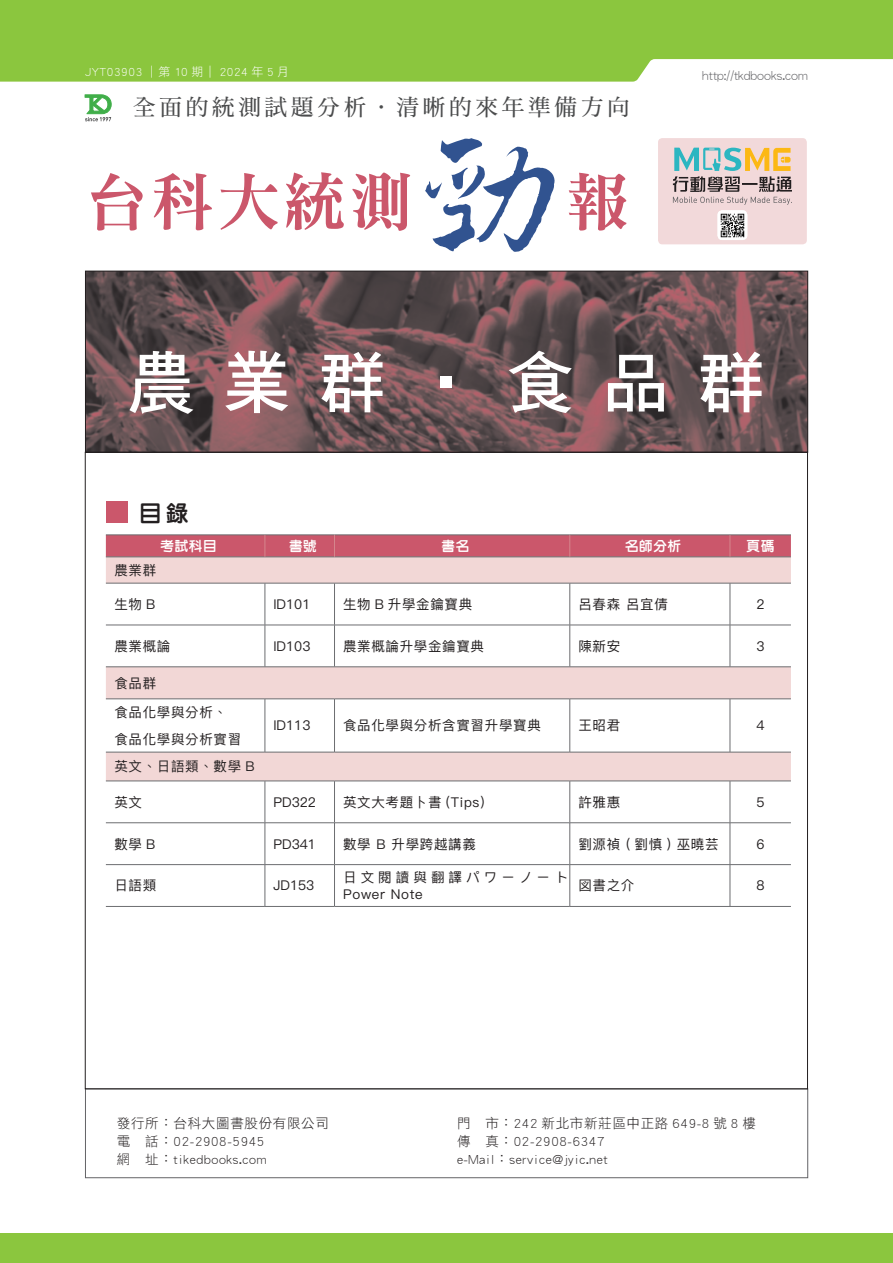
<style>
.page{position:relative;width:893px;height:1263px;background:#fff}
.page>*{position:absolute;margin:0;border:0;box-sizing:border-box;transform-origin:0 0}
.t1{font:67.5px "DF Hei Std W7";letter-spacing:.415em;color:#fff}
.t2{font:63px "DF Ming Std W9";letter-spacing:.05em;color:#cb576b}
.t3{font:22.5px "DF Ming Std W7";letter-spacing:.17em;color:#4b4c4d}
.t4{font:22.5px "DF Li Yuan W7 WINP BF";color:#231f20}
.t5{font:13.5px/29.1px "Ping Fang TC Regular";letter-spacing:.05em;color:#231f20}
.t6{font:13.5px "DF Hei Std W3";letter-spacing:.05em;color:#231f20}
.t7{font:13.5px/16.5px "Ping Fang TC Regular";letter-spacing:.305em;color:#231f20}
.t8{font:13.5px "DF Hei Std W3";color:#636366}
.t9{font:13.5px "DF Li Yuan W7 WINP BF";letter-spacing:.05em;color:#fff}
.t10{font:12px "DF Hei Std W3";letter-spacing:.05em;color:#fff}
</style>
<div class="page">
<svg style="left:0;top:0;width:893px;height:82px;background:#94ca4d"></svg>
<img style="left:87px;top:273px;width:719px;height:177px">
<div style="left:85px;top:271px;width:723px;height:181px;border:1px solid #231f20"></div>
<div style="left:85px;top:1089px;width:723px;height:89px;border:1px solid #636366"></div>
<svg style="left:425px;top:138px;width:130px;height:114px"></svg>
<svg style="left:85px;top:94px;width:27px;height:27px"></svg>
<div style="left:0;top:1233px;width:893px;height:30px;background:#8bc63e"></div>
<div style="left:658px;top:138px;width:149px;height:106px;background:#f2d9da;border-radius:4px"></div>
<svg style="left:673px;top:148px;width:119px;height:57px"></svg>
<img style="left:718px;top:210px;width:29px;height:30px">
<svg style="left:106px;top:558px;width:685px;height:223px"></svg>
<hr style="left:106px;top:557px;width:159px;height:1px;background:#6c6d70">
<hr style="left:265px;top:557px;width:69px;height:1px;background:#6c6d70">
<hr style="left:334px;top:557px;width:236px;height:1px;background:#6c6d70">
<hr style="left:570px;top:557px;width:160px;height:1px;background:#6c6d70">
<hr style="left:730px;top:557px;width:61px;height:1px;background:#6c6d70">
<hr style="left:106px;top:583px;width:159px;height:1px;background:#6c6d70">
<hr style="left:265px;top:583px;width:69px;height:1px;background:#6c6d70">
<hr style="left:265px;top:583px;width:1px;height:42px;background:#6c6d70">
<hr style="left:334px;top:583px;width:236px;height:1px;background:#6c6d70">
<hr style="left:334px;top:583px;width:1px;height:42px;background:#6c6d70">
<hr style="left:570px;top:583px;width:160px;height:1px;background:#6c6d70">
<hr style="left:570px;top:583px;width:1px;height:42px;background:#6c6d70">
<hr style="left:730px;top:583px;width:61px;height:1px;background:#6c6d70">
<hr style="left:730px;top:583px;width:1px;height:42px;background:#6c6d70">
<hr style="left:106px;top:625px;width:159px;height:1px;background:#6c6d70">
<hr style="left:265px;top:625px;width:69px;height:1px;background:#6c6d70">
<hr style="left:265px;top:625px;width:1px;height:42px;background:#6c6d70">
<hr style="left:334px;top:625px;width:236px;height:1px;background:#6c6d70">
<hr style="left:334px;top:625px;width:1px;height:42px;background:#6c6d70">
<hr style="left:570px;top:625px;width:160px;height:1px;background:#6c6d70">
<hr style="left:570px;top:625px;width:1px;height:42px;background:#6c6d70">
<hr style="left:730px;top:625px;width:61px;height:1px;background:#6c6d70">
<hr style="left:730px;top:625px;width:1px;height:42px;background:#6c6d70">
<hr style="left:106px;top:666px;width:159px;height:1px;background:#6c6d70">
<hr style="left:265px;top:666px;width:69px;height:1px;background:#6c6d70">
<hr style="left:334px;top:666px;width:236px;height:1px;background:#6c6d70">
<hr style="left:570px;top:666px;width:160px;height:1px;background:#6c6d70">
<hr style="left:730px;top:666px;width:61px;height:1px;background:#6c6d70">
<hr style="left:106px;top:699px;width:159px;height:1px;background:#6c6d70">
<hr style="left:265px;top:699px;width:69px;height:1px;background:#6c6d70">
<hr style="left:265px;top:699px;width:1px;height:53px;background:#6c6d70">
<hr style="left:334px;top:699px;width:236px;height:1px;background:#6c6d70">
<hr style="left:334px;top:699px;width:1px;height:53px;background:#6c6d70">
<hr style="left:570px;top:699px;width:160px;height:1px;background:#6c6d70">
<hr style="left:570px;top:699px;width:1px;height:53px;background:#6c6d70">
<hr style="left:730px;top:699px;width:61px;height:1px;background:#6c6d70">
<hr style="left:730px;top:699px;width:1px;height:53px;background:#6c6d70">
<hr style="left:106px;top:752px;width:159px;height:1px;background:#6c6d70">
<hr style="left:265px;top:752px;width:69px;height:1px;background:#6c6d70">
<hr style="left:334px;top:752px;width:236px;height:1px;background:#6c6d70">
<hr style="left:570px;top:752px;width:160px;height:1px;background:#6c6d70">
<hr style="left:730px;top:752px;width:61px;height:1px;background:#6c6d70">
<hr style="left:106px;top:781px;width:159px;height:1px;background:#6c6d70">
<hr style="left:265px;top:781px;width:69px;height:1px;background:#6c6d70">
<hr style="left:265px;top:781px;width:1px;height:41px;background:#6c6d70">
<hr style="left:334px;top:781px;width:236px;height:1px;background:#6c6d70">
<hr style="left:334px;top:781px;width:1px;height:41px;background:#6c6d70">
<hr style="left:570px;top:781px;width:160px;height:1px;background:#6c6d70">
<hr style="left:570px;top:781px;width:1px;height:41px;background:#6c6d70">
<hr style="left:730px;top:781px;width:61px;height:1px;background:#6c6d70">
<hr style="left:730px;top:781px;width:1px;height:41px;background:#6c6d70">
<hr style="left:106px;top:822px;width:159px;height:1px;background:#6c6d70">
<hr style="left:265px;top:822px;width:69px;height:1px;background:#6c6d70">
<hr style="left:265px;top:823px;width:1px;height:41px;background:#6c6d70">
<hr style="left:334px;top:822px;width:236px;height:1px;background:#6c6d70">
<hr style="left:334px;top:823px;width:1px;height:41px;background:#6c6d70">
<hr style="left:570px;top:822px;width:160px;height:1px;background:#6c6d70">
<hr style="left:570px;top:823px;width:1px;height:41px;background:#6c6d70">
<hr style="left:730px;top:822px;width:61px;height:1px;background:#6c6d70">
<hr style="left:730px;top:823px;width:1px;height:41px;background:#6c6d70">
<hr style="left:106px;top:864px;width:159px;height:1px;background:#6c6d70">
<hr style="left:265px;top:864px;width:69px;height:1px;background:#6c6d70">
<hr style="left:265px;top:865px;width:1px;height:41px;background:#6c6d70">
<hr style="left:334px;top:864px;width:236px;height:1px;background:#6c6d70">
<hr style="left:334px;top:865px;width:1px;height:41px;background:#6c6d70">
<hr style="left:570px;top:864px;width:160px;height:1px;background:#6c6d70">
<hr style="left:570px;top:865px;width:1px;height:41px;background:#6c6d70">
<hr style="left:730px;top:864px;width:61px;height:1px;background:#6c6d70">
<hr style="left:730px;top:865px;width:1px;height:41px;background:#6c6d70">
<hr style="left:106px;top:906px;width:159px;height:1px;background:#6c6d70">
<hr style="left:265px;top:906px;width:69px;height:1px;background:#6c6d70">
<hr style="left:334px;top:906px;width:236px;height:1px;background:#6c6d70">
<hr style="left:570px;top:906px;width:160px;height:1px;background:#6c6d70">
<hr style="left:730px;top:906px;width:61px;height:1px;background:#6c6d70">
<svg style="left:106px;top:535px;width:685px;height:22px;background:#c6586b"></svg>
<div style="left:106px;top:501px;width:22px;height:22px;background:#cb576b"></div>
<p class="t10" style="left:85px;top:65px;width:206px">JYT03903 ∣第 10 期∣ 2024 年 5 月</p>
<p class="t8" style="left:702px;top:67px;width:107px">http://tkdbooks.com</p>
<h3 class="t3" style="left:133px;top:95px;width:498px">全面的統測試題分析．清晰的來年準備方向</h3>
<h2 class="t2" style="left:85px;top:168px;width:329px">台科大統測</h2>
<h2 class="t2" style="left:566px;top:168px;width:65px">報</h2>
<h1 class="t1" style="left:128px;top:346px;width:639px">農業群‧食品群</h1>
<h3 class="t4" style="left:139px;top:501px;width:51px">目錄</h3>
<p class="t9" style="left:161px;top:539px;width:58px">考試科目</p>
<p class="t9" style="left:289px;top:539px;width:29px">書號</p>
<p class="t9" style="left:441px;top:539px;width:29px">書名</p>
<p class="t9" style="left:625px;top:539px;width:58px">名師分析</p>
<p class="t9" style="left:747px;top:539px;width:29px">頁碼</p>
<p class="t5" style="left:114px;top:556px;width:43px">農業群</p>
<p class="t5" style="left:114px;top:590px;width:42px">生物 B</p>
<p class="t5" style="left:273px;top:590px;width:39px">ID101</p>
<p class="t5" style="left:343px;top:590px;width:131px">生物 B 升學金鑰寶典</p>
<p class="t5" style="left:578px;top:590px;width:91px">呂春森 呂宜倩</p>
<p class="t5" style="left:756px;top:590px;width:10px">2</p>
<p class="t5" style="left:114px;top:632px;width:58px">農業概論</p>
<p class="t5" style="left:273px;top:632px;width:39px">ID103</p>
<p class="t5" style="left:343px;top:632px;width:143px">農業概論升學金鑰寶典</p>
<p class="t5" style="left:578px;top:632px;width:43px">陳新安</p>
<p class="t5" style="left:756px;top:632px;width:10px">3</p>
<p class="t5" style="left:114px;top:668px;width:114px">食品群<br>食品化學與分析、</p>
<p class="t5" style="left:114px;top:725px;width:128px">食品化學與分析實習</p>
<p class="t5" style="left:273px;top:711px;width:39px">ID113</p>
<p class="t5" style="left:343px;top:711px;width:199px">食品化學與分析含實習升學寶典</p>
<p class="t5" style="left:578px;top:711px;width:43px">王昭君</p>
<p class="t5" style="left:756px;top:711px;width:10px">4</p>
<p class="t5" style="left:114px;top:752px;width:142px">英文、日語類、數學 B</p>
<p class="t5" style="left:114px;top:787px;width:29px">英文</p>
<p class="t5" style="left:273px;top:787px;width:44px">PD322</p>
<p class="t5" style="left:343px;top:787px;width:143px">英文大考題卜書 (Tips)</p>
<p class="t5" style="left:578px;top:787px;width:43px">許雅惠</p>
<p class="t5" style="left:756px;top:787px;width:10px">5</p>
<p class="t5" style="left:114px;top:829px;width:42px">數學 B</p>
<p class="t5" style="left:273px;top:829px;width:44px">PD341</p>
<p class="t5" style="left:343px;top:829px;width:134px">數學 B 升學跨越講義</p>
<p class="t5" style="left:578px;top:829px;width:142px">劉源禎 ( 劉慎 ) 巫曉芸</p>
<p class="t5" style="left:756px;top:829px;width:10px">6</p>
<p class="t5" style="left:114px;top:871px;width:43px">日語類</p>
<p class="t5" style="left:273px;top:871px;width:42px">JD153</p>
<p class="t7" style="left:343px;top:869px;width:226px">日文閱讀與翻譯パワーノート<br>Power Note</p>
<p class="t5" style="left:578px;top:871px;width:58px">図書之介</p>
<p class="t5" style="left:756px;top:871px;width:10px">8</p>
<p class="t6" style="left:117px;top:1116px;width:213px">發行所：台科大圖書股份有限公司</p>
<p class="t6" style="left:457px;top:1116px;width:300px">門　市：242 新北市新莊區中正路 649-8 號 8 樓</p>
<p class="t6" style="left:117px;top:1134px;width:149px">電　話：02-2908-5945</p>
<p class="t6" style="left:457px;top:1134px;width:149px">傳　真：02-2908-6347</p>
<p class="t6" style="left:117px;top:1152px;width:151px">網　址：tikedbooks.com</p>
<p class="t6" style="left:457px;top:1152px;width:152px">e-Mail：service@jyic.net</p>
</div>
